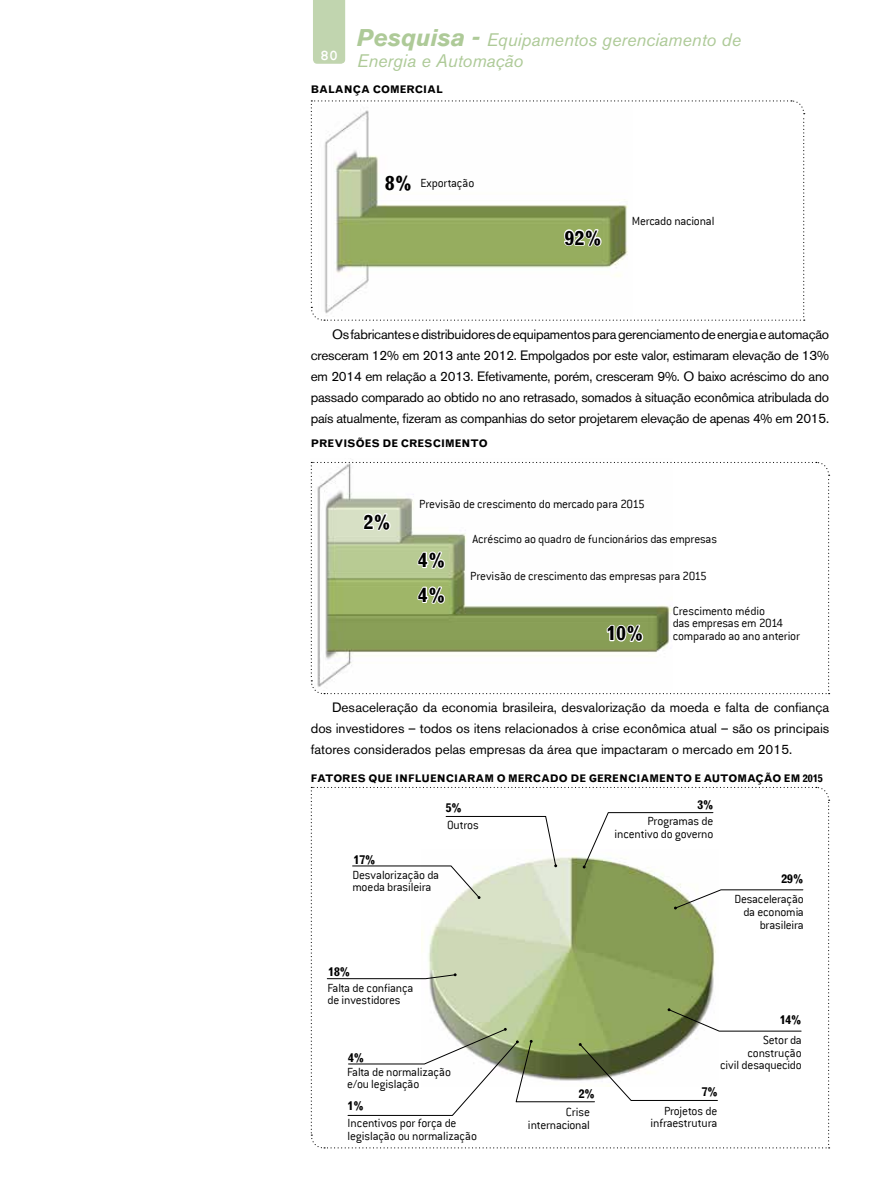
<style>
.page{position:relative;width:893px;height:1191px;background:#fff}
.page>*{position:absolute;margin:0;border:0;box-sizing:border-box;transform-origin:0 0}
.t1{font:700 19.5px/34.8px "Grotesque MT Std";color:#000}
.t2{font:italic 18px/21px "Akzidenz Grotesk BE";color:#aeca98}
.t3{font:700 15px "Courier New";color:#fff}
.t4{font:13.5px/21px "Akzidenz Grotesk BE";color:#000;text-align:justify}
.t5{font:300 13.05px/12.6px "Conduit ITC";letter-spacing:-.015em;color:#000}
.t6{font:700 12px "Grotesque MT Std";color:#000}
.t7{font:700 10.5px "Grotesque MT Std";color:#000}
.s1{font-weight:700;font-size:24px}
.s2{font-family:"Grotesque MT Std";font-weight:700;font-size:19.5px}
</style>
<div class="page">
<svg style="left:310px;top:100px;width:495px;height:221px"></svg>
<svg style="left:310px;top:461px;width:520px;height:234px"></svg>
<svg style="left:310px;top:786px;width:520px;height:363px"></svg>
<div style="left:313px;top:0;width:32px;height:64px;background:#c1d5af"></div>
<p class="t3" style="left:320px;top:46px;width:19px">80</p>
<h2 class="t2" style="left:357px;top:29px;width:385px"><span class="s1">Pesquisa -</span> Equipamentos gerenciamento de<br>Energia e Automação</h2>
<p class="t7" style="left:311px;top:83px;width:134px">BALANÇA COMERCIAL</p>
<p class="t5" style="left:385px;top:176px;width:91px"><span class="s2">8%</span> Exportação</p>
<h1 class="t1" style="left:565px;top:220px;width:38px">92%</h1>
<p class="t5" style="left:632px;top:215px;width:84px">Mercado nacional</p>
<p class="t4" style="left:311px;top:324px;width:520px;text-indent:21px">Os fabricantes e distribuidores de equipamentos para gerenciamento de energia e automação cresceram 12% em 2013 ante 2012. Empolgados por este valor, estimaram elevação de 13% em 2014 em relação a 2013. Efetivamente, porém, cresceram 9%. O baixo acréscimo do ano passado comparado ao obtido no ano retrasado, somados à situação econômica atribulada do país atualmente, fizeram as companhias do setor projetarem elevação de apenas 4% em 2015.</p>
<p class="t7" style="left:311px;top:437px;width:178px">PREVISÕES DE CRESCIMENTO</p>
<h1 class="t1" style="left:364px;top:504px;width:28px">2%</h1>
<p class="t5" style="left:419px;top:498px;width:227px">Previsão de crescimento do mercado para 2015</p>
<p class="t5" style="left:472px;top:533px;width:246px">Acréscimo ao quadro de funcionários das empresas</p>
<p class="t5" style="left:470px;top:569px;width:238px">Previsão de crescimento das empresas para 2015</p>
<h1 class="t1" style="left:418px;top:543px;width:28px">4%<br>4%</h1>
<h1 class="t1" style="left:606px;top:616px;width:38px">10%</h1>
<p class="t5" style="left:673px;top:604px;width:129px">Crescimento médio<br>das empresas em 2014 comparado ao ano anterior</p>
<p class="t4" style="left:311px;top:697px;width:520px;text-indent:21px">Desaceleração da economia brasileira, desvalorização da moeda e falta de confiança dos investidores – todos os itens relacionados à crise econômica atual – são os principais fatores considerados pelas empresas da área que impactaram o mercado em 2015.</p>
<p class="t7" style="left:311px;top:772px;width:514px">FATORES QUE INFLUENCIARAM O MERCADO DE GERENCIAMENTO E AUTOMAÇÃO EM 2015</p>
<p class="t6" style="left:446px;top:800px;width:17px">5%</p>
<p class="t5" style="left:447px;top:818px;width:33px">Outros</p>
<p class="t6" style="left:354px;top:852px;width:23px">17%</p>
<p class="t5" style="left:352px;top:868px;width:88px">Desvalorização da moeda brasileira</p>
<p class="t6" style="left:328px;top:965px;width:23px">18%</p>
<p class="t5" style="left:327px;top:981px;width:88px">Falta de confiança de investidores</p>
<p class="t6" style="left:697px;top:797px;width:17px">3%</p>
<p class="t5" style="left:614px;top:815px;width:100px;text-align:right">Programas de incentivo do governo</p>
<p class="t6" style="left:781px;top:871px;width:23px">29%</p>
<p class="t5" style="left:734px;top:893px;width:71px;text-align:right">Desaceleração da economia brasileira</p>
<p class="t6" style="left:780px;top:1012px;width:23px">14%</p>
<p class="t5" style="left:720px;top:1033px;width:83px;text-align:right">Setor da construção<br>civil desaquecido</p>
<p class="t6" style="left:348px;top:1050px;width:17px">4%</p>
<p class="t6" style="left:348px;top:1099px;width:17px">1%</p>
<p class="t5" style="left:347px;top:1065px;width:105px">Falta de normalização e/ou legislação</p>
<p class="t6" style="left:579px;top:1086px;width:17px">2%</p>
<p class="t6" style="left:702px;top:1084px;width:17px">7%</p>
<p class="t5" style="left:650px;top:1104px;width:68px;text-align:right">Projetos de infraestrutura</p>
<p class="t5" style="left:566px;top:1105px;width:26px">Crise</p>
<p class="t5" style="left:348px;top:1117px;width:110px">Incentivos por força de</p>
<p class="t5" style="left:528px;top:1118px;width:64px">internacional</p>
<p class="t5" style="left:348px;top:1129px;width:131px">legislação ou normalização</p>
</div>
